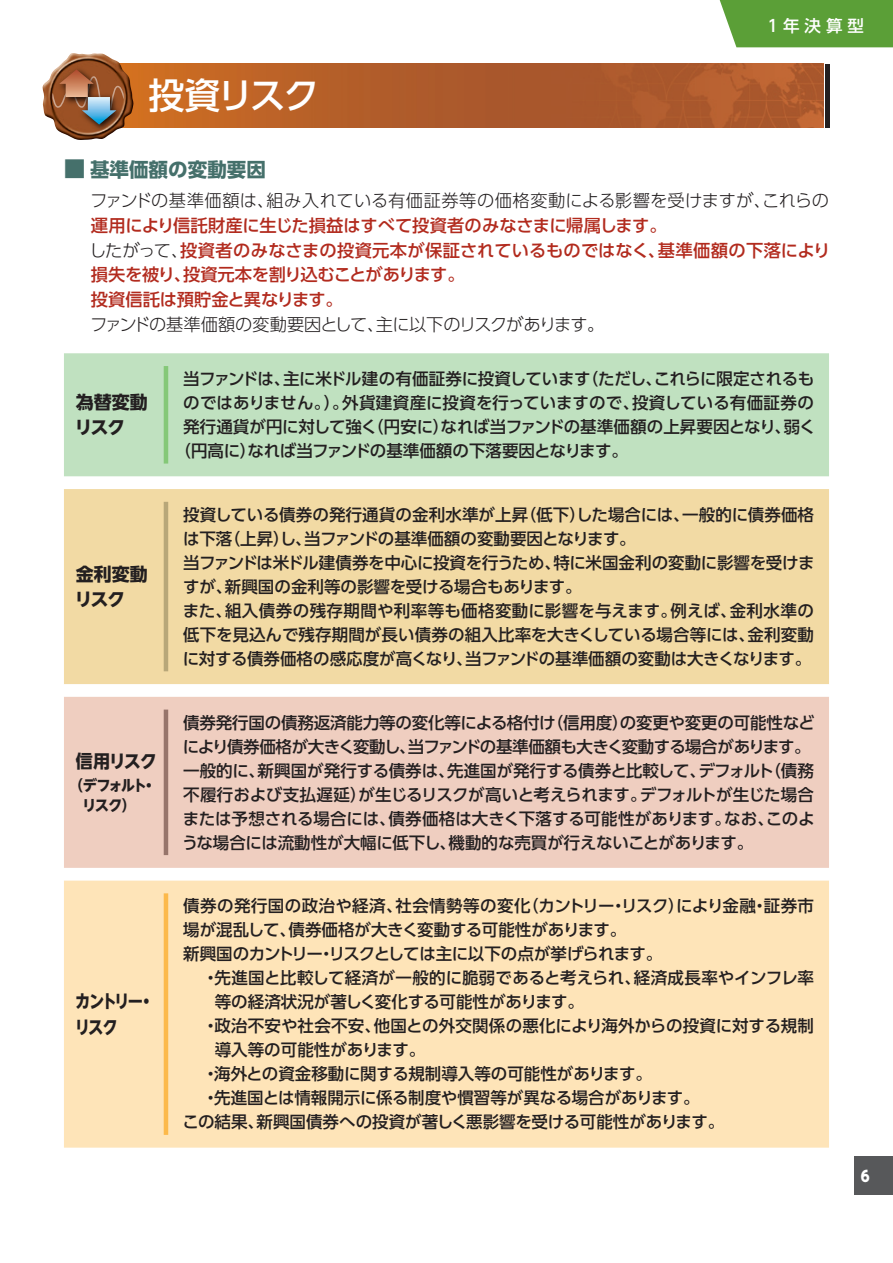
<style>
.page{position:relative;width:893px;height:1263px;background:#fff}
.page>*{position:absolute;margin:0;border:0;box-sizing:border-box;transform-origin:0 0}
.t1{font:500 36px "UD Shin Go Pro";letter-spacing:-.075em;color:#fff}
.t2{font:700 19.5px "UD Shin Go Pro";color:#45706b}
.t3{font:700 18px/25.5px "UD Shin Go NT Pro";letter-spacing:-.07em;color:#231f20}
.t4{font:700 18px/25.5px "UD Shin Go NT Pro";letter-spacing:-.11em;color:#231f20;scale:.85 1}
.t5{font:700 18px "UD Shin Go NT Pro";letter-spacing:-.07em;color:#231f20;scale:.95 1}
.t6{font:500 17.25px/24.8px "UD Shin Go Pro";color:#b22b1e}
.t7{font:300 17.25px "UD Shin Go Pro";color:#231f20}
.t8{font:300 17.25px "UD Shin Go Pro";letter-spacing:-.045em;color:#231f20}
.t9{font:500 16.5px/24px "UD Shin Go Pro";letter-spacing:-.005em;color:#231f20}
.t10{font:500 16.5px "UD Shin Go Pro";letter-spacing:.015em;color:#231f20}
.t11{font:500 16.5px "UD Shin Go Pro";letter-spacing:.3em;color:#fff}
.t12{font:700 15px/19.5px "UD Shin Go NT Pro";letter-spacing:-.125em;color:#231f20;text-align:center;scale:.95 1}
.t13{font:800 15px "UD Shin Go Pro";color:#fff;scale:.9 1}
.s1{font-size:21.75px}
.s2{font-weight:300;color:#231f20}
</style>
<div class="page">
<div style="left:855px;top:1157px;width:38px;height:38px;background:#57585a"></div>
<div style="left:719px;top:0;width:174px;height:47px;background:#5b9f37"></div>
<div style="left:64px;top:353px;width:765px;height:123px;background:#c0e1c0"></div>
<div style="left:64px;top:489px;width:765px;height:195px;background:#f2daa4"></div>
<div style="left:64px;top:697px;width:765px;height:171px;background:#efcec0"></div>
<div style="left:64px;top:881px;width:765px;height:267px;background:#fee4b8"></div>
<hr style="left:164px;top:366px;width:4px;height:98px;background:#85c878">
<hr style="left:164px;top:502px;width:4px;height:169px;background:#b8a779">
<hr style="left:164px;top:710px;width:4px;height:145px;background:#97756b">
<hr style="left:164px;top:893px;width:4px;height:242px;background:#fcb94b">
<img style="left:134px;top:64px;width:689px;height:63px">
<hr style="left:825px;top:64px;width:4px;height:63px;background:#231f20">
<img style="left:42px;top:53px;width:92px;height:87px">
<img style="left:53px;top:63px;width:51px;height:6px">
<img style="left:76px;top:91px;width:50px;height:44px">
<svg style="left:52px;top:69px;width:72px;height:56px;background:#94664a"></svg>
<h1 class="t1" style="left:148px;top:66px;width:172px">投資リスク</h1>
<p class="t11" style="left:767px;top:12px;width:98px">1年決算型</p>
<p class="t2" style="left:64px;top:153px;width:203px"><span class="s1">■</span> 基準価額の変動要因</p>
<p class="t7" style="left:90px;top:187px;width:740px">ファンドの基準価額は、組み入れている有価証券等の価格変動による影響を受けますが、これらの</p>
<p class="t6" style="left:89px;top:213px;width:743px">運用により信託財産に生じた損益はすべて投資者のみなさまに帰属します。<br><span class="s2">したがって、</span>投資者のみなさまの投資元本が保証されているものではなく、基準価額の下落により損失を被り、投資元本を割り込むことがあります。<br>投資信託は預貯金と異なります。</p>
<p class="t8" style="left:90px;top:310px;width:516px">ファンドの基準価額の変動要因として、主に以下のリスクがあります。</p>
<p class="t3" style="left:74px;top:389px;width:75px">為替変動リスク</p>
<p class="t3" style="left:74px;top:561px;width:75px">金利変動リスク</p>
<p class="t5" style="left:76px;top:747px;width:87px">信用リスク</p>
<p class="t12" style="left:69px;top:775px;width:93px">（デフォルト・リスク）</p>
<p class="t4" style="left:75px;top:988px;width:95px">カントリー・リスク</p>
<p class="t9" style="left:183px;top:366px;width:632px">当ファンドは、主に米ドル建の有価証券に投資しています（ただし、これらに限定されるも</p>
<p class="t9" style="left:183px;top:390px;width:632px">のではありません。）。外貨建資産に投資を行っていますので、投資している有価証券の</p>
<p class="t9" style="left:183px;top:414px;width:634px">発行通貨が円に対して強く（円安に）なれば当ファンドの基準価額の上昇要因となり、弱く</p>
<p class="t9" style="left:175px;top:438px;width:455px">（円高に）なれば当ファンドの基準価額の下落要因となります。</p>
<p class="t9" style="left:183px;top:502px;width:633px">投資している債券の発行通貨の金利水準が上昇（低下）した場合には、一般的に債券価格は下落（上昇）し、当ファンドの基準価額の変動要因となります。<br>当ファンドは米ドル建債券を中心に投資を行うため、特に米国金利の変動に影響を受けますが、新興国の金利等の影響を受ける場合もあります。<br>また、組入債券の残存期間や利率等も価格変動に影響を与えます。例えば、金利水準の低下を見込んで残存期間が長い債券の組入比率を大きくしている場合等には、金利変動に対する債券価格の感応度が高くなり、当ファンドの基準価額の変動は大きくなります。</p>
<p class="t9" style="left:182px;top:710px;width:634px">債券発行国の債務返済能力等の変化等による格付け（信用度）の変更や変更の可能性などにより債券価格が大きく変動し、当ファンドの基準価額も大きく変動する場合があります。一般的に、新興国が発行する債券は、先進国が発行する債券と比較して、デフォルト（債務不履行および支払遅延）が生じるリスクが高いと考えられます。デフォルトが生じた場合または予想される場合には、債券価格は大きく下落する可能性があります。なお、このような場合には流動性が大幅に低下し、機動的な売買が行えないことがあります。</p>
<p class="t9" style="left:183px;top:894px;width:632px">債券の発行国の政治や経済、社会情勢等の変化（カントリー・リスク）により金融・証券市場が混乱して、債券価格が大きく変動する可能性があります。<br>新興国のカントリー・リスクとしては主に以下の点が挙げられます。</p>
<p class="t9" style="left:202px;top:966px;width:613px">・先進国と比較して経済が一般的に脆弱であると考えられ、経済成長率やインフレ率</p>
<p class="t9" style="left:215px;top:990px;width:371px">等の経済状況が著しく変化する可能性があります。</p>
<p class="t10" style="left:202px;top:1013px;width:613px">・政治不安や社会不安、他国との外交関係の悪化により海外からの投資に対する規制</p>
<p class="t9" style="left:215px;top:1038px;width:212px">導入等の可能性があります。</p>
<p class="t9" style="left:202px;top:1062px;width:451px">・海外との資金移動に関する規制導入等の可能性があります。</p>
<p class="t9" style="left:202px;top:1086px;width:499px">・先進国とは情報開示に係る制度や慣習等が異なる場合があります。</p>
<p class="t9" style="left:182px;top:1110px;width:543px">この結果、新興国債券への投資が著しく悪影響を受ける可能性があります。</p>
<p class="t13" style="left:861px;top:1163px;width:11px">6</p>
</div>
